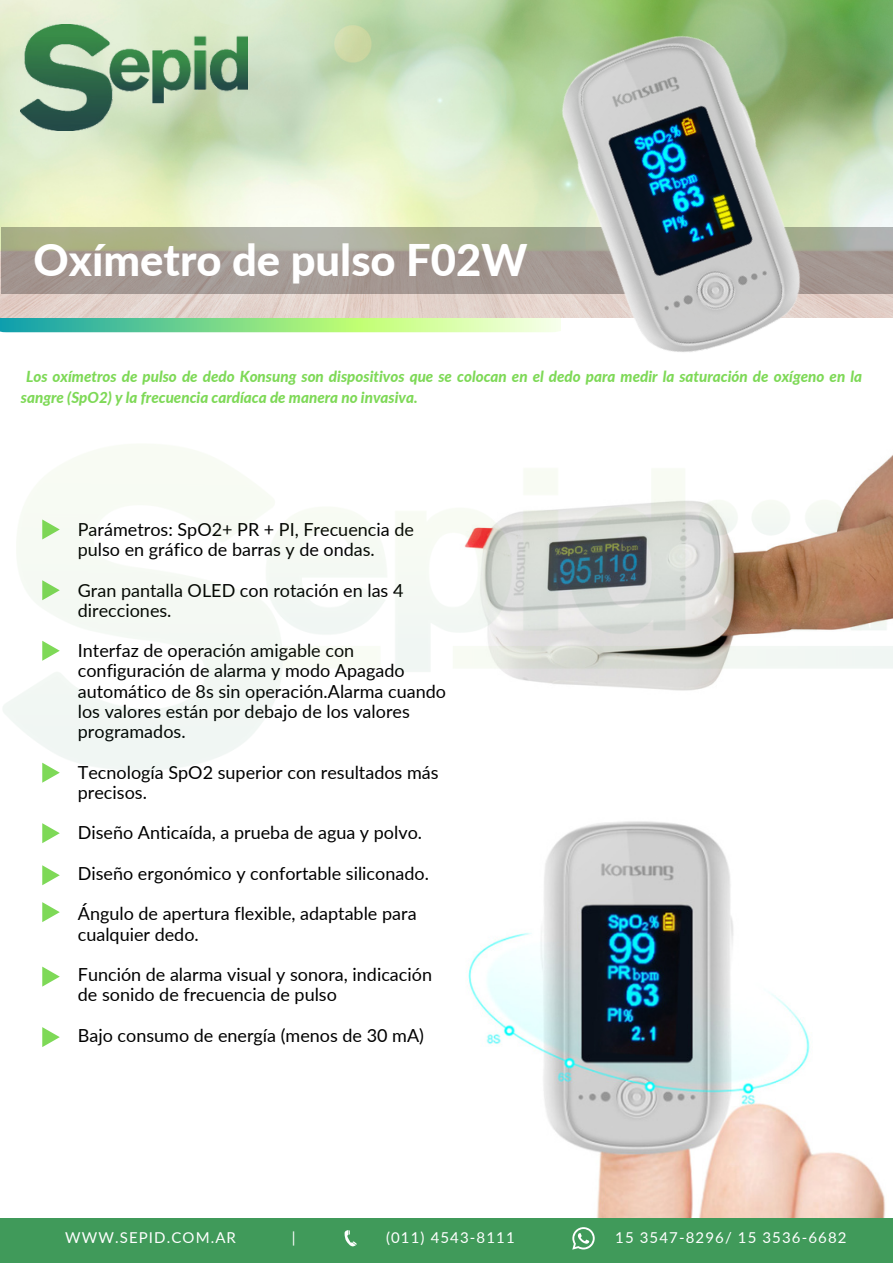
<style>
.page{position:relative;width:893px;height:1264px;background:#fff}
.page>*{position:absolute;margin:0;border:0;box-sizing:border-box;transform-origin:0 0}
.t1{font:800 43.65px "Lato";color:#fff}
.t2{font:18px/20.2px "Lato";color:#000}
.t3{font:italic 800 15.15px/20.2px "Lato";color:#7ed957}
.t4{font:15px "Lato";letter-spacing:.075em;color:#fff}
</style>
<div class="page">
<div style="left:0;top:1217px;width:892px;height:45px;background:#409a5a"></div>
<svg style="left:572px;top:1227px;width:22px;height:22px"></svg>
<svg style="left:344px;top:1230px;width:12px;height:16px"></svg>
<svg style="left:0;top:317px;width:441px;height:15px;background:#81d792"></svg>
<img style="left:0;top:0;width:441px;height:317px">
<svg style="left:1px;top:227px;width:440px;height:67px;background:#a7a194"></svg>
<img style="left:21px;top:24px;width:226px;height:107px">
<img style="left:441px;top:0;width:451px;height:352px">
<svg style="left:42px;top:770px;width:18px;height:12px"></svg>
<svg style="left:42px;top:823px;width:18px;height:20px"></svg>
<svg style="left:42px;top:865px;width:18px;height:20px"></svg>
<svg style="left:42px;top:902px;width:18px;height:20px"></svg>
<svg style="left:42px;top:966px;width:18px;height:20px"></svg>
<svg style="left:42px;top:1027px;width:18px;height:20px"></svg>
<img style="left:468px;top:821px;width:417px;height:396px">
<img style="left:3px;top:444px;width:889px;height:326px">
<p class="t1" style="left:34px;top:233px;width:495px">Oxímetro de pulso F02W</p>
<p class="t3" style="left:21px;top:366px;width:842px;text-indent:5px">Los oxímetros de pulso de dedo Konsung son dispositivos que se colocan en el dedo para medir la saturación de oxígeno en la sangre (SpO2) y la frecuencia cardíaca de manera no invasiva.</p>
<p class="t2" style="left:78px;top:518px;width:337px">Parámetros: SpO2+ PR + PI, Frecuencia de</p>
<p class="t2" style="left:78px;top:539px;width:298px">pulso en gráfico de barras y de ondas.</p>
<p class="t2" style="left:78px;top:579px;width:327px">Gran pantalla OLED con rotación en las 4 direcciones.</p>
<p class="t2" style="left:78px;top:640px;width:369px">Interfaz de operación amigable con configuración de alarma y modo Apagado automático de 8s sin operación.Alarma cuando los valores están por debajo de los valores programados.</p>
<p class="t2" style="left:78px;top:761px;width:362px">Tecnología SpO2 superior con resultados más precisos.</p>
<p class="t2" style="left:78px;top:822px;width:346px">Diseño Anticaída, a prueba de agua y polvo.</p>
<p class="t2" style="left:78px;top:862px;width:352px">Diseño ergonómico y confortable siliconado.</p>
<p class="t2" style="left:78px;top:903px;width:340px">Ángulo de apertura flexible, adaptable para cualquier dedo.</p>
<p class="t2" style="left:78px;top:964px;width:355px">Función de alarma visual y sonora, indicación de sonido de frecuencia de pulso</p>
<p class="t2" style="left:78px;top:1024px;width:347px">Bajo consumo de energía (menos de 30 mA)</p>
<p class="t4" style="left:65px;top:1228px;width:172px">WWW.SEPID.COM.AR</p>
<p class="t4" style="left:292px;top:1228px;width:5px">|</p>
<p class="t4" style="left:386px;top:1228px;width:130px">(011) 4543-8111</p>
<p class="t4" style="left:615px;top:1228px;width:233px">15 3547-8296/ 15 3536-6682</p>
</div>
